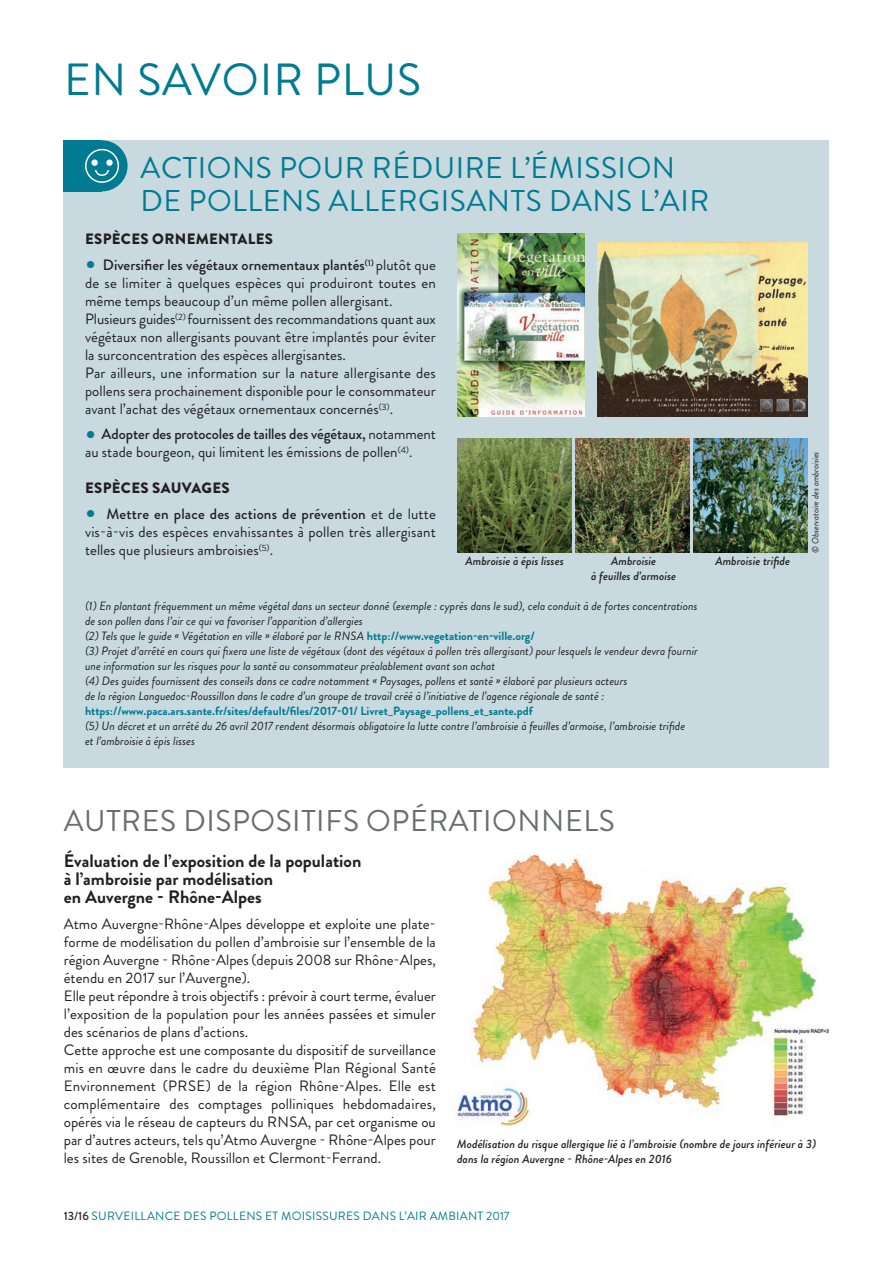
<style>
.page{position:relative;width:893px;height:1263px;background:#fff}
.page>*{position:absolute;margin:0;border:0;box-sizing:border-box;transform-origin:0 0}
.t1{font:45px "Brandon Grotesque";letter-spacing:.02em;color:#007b91}
.t2{font:30px/33px "Brandon Grotesque";letter-spacing:.02em;color:#007b91}
.t3{font:30px "Brandon Grotesque";letter-spacing:.02em;color:#6c6d70}
.t4{font:700 18px/18px "Brandon Grotesque";color:#231f20}
.t5{font:15px/18px "Brandon Grotesque";color:#231f20}
.t6{font:900 15px "Brandon Grotesque";letter-spacing:.02em;color:#231f20}
.t7{font:italic 12px/15px "Brandon Grotesque";color:#231f20}
.t8{font:italic 500 12px/15px "Brandon Grotesque";color:#231f20;text-align:center}
.t9{font:700 12px "Brandon Grotesque";color:#007b91}
.t10{font:12px "Brandon Grotesque";letter-spacing:.02em;color:#007b91}
.t11{font:italic 9px "Brandon Grotesque";color:#231f20}
.s1{font-weight:500;font-size:30px;color:#007b91}
.s2{font-weight:500}
.s3{font-weight:700;font-style:normal;color:#007b91}
.s4{font-weight:500;color:#231f20}
</style>
<div class="page">
<div style="left:64px;top:140px;width:765px;height:627px;background:#c8d9e0"></div>
<div style="left:64px;top:140px;width:38px;height:51px;background:#007b91"></div>
<div style="left:77px;top:140px;width:51px;height:51px;background:#007b91;border-radius:50%"></div>
<svg style="left:85px;top:149px;width:34px;height:34px"></svg>
<img style="left:457px;top:234px;width:128px;height:183px">
<img style="left:597px;top:242px;width:211px;height:175px">
<img style="left:457px;top:438px;width:115px;height:115px">
<img style="left:575px;top:438px;width:115px;height:115px">
<img style="left:693px;top:438px;width:115px;height:115px">
<img style="left:451px;top:855px;width:378px;height:271px">
<div style="left:600px;top:844px;width:212px;height:26px;background:#fff"></div>
<h1 class="t1" style="left:64px;top:63px;width:359px">EN SAVOIR PLUS</h1>
<h2 class="t2" style="left:141px;top:155px;width:570px">ACTIONS POUR RÉDUIRE L’ÉMISSION<br>DE POLLENS ALLERGISANTS DANS L’AIR</h2>
<p class="t6" style="left:85px;top:234px;width:189px">ESPÈCES ORNEMENTALES</p>
<p class="t5" style="left:85px;top:258px;width:352px"><span class="s1">•</span> <span class="s2">Diversifier les végétaux ornementaux plantés</span><sup>(1)</sup> plutôt que de se limiter à quelques espèces qui produiront toutes en même temps beaucoup d’un même pollen allergisant.<br>Plusieurs guides<sup>(2)</sup> fournissent des recommandations quant aux végétaux non allergisants pouvant être implantés pour éviter la surconcentration des espèces allergisantes.<br>Par ailleurs, une information sur la nature allergisante des pollens sera prochainement disponible pour le consommateur avant l’achat des végétaux ornementaux concernés<sup>(3)</sup>.</p>
<p class="t5" style="left:85px;top:427px;width:352px"><span class="s1">•</span> <span class="s2">Adopter des protocoles de tailles des végétaux,</span> notamment au stade bourgeon, qui limitent les émissions de pollen<sup>(4)</sup>.</p>
<p class="t6" style="left:85px;top:483px;width:146px">ESPÈCES SAUVAGES</p>
<p class="t5" style="left:85px;top:507px;width:352px;text-align:justify"><span class="s1">•</span> <span class="s2">Mettre en place des actions de prévention</span> et de lutte vis-à-vis des espèces envahissantes à pollen très allergisant telles que plusieurs ambroisies<sup>(5)</sup>.</p>
<p class="t8" style="left:465px;top:555px;width:100px">Ambroisie à épis lisses</p>
<p class="t8" style="left:591px;top:555px;width:87px">Ambroisie<br>à feuilles d’armoise</p>
<p class="t8" style="left:715px;top:555px;width:76px">Ambroisie trifide</p>
<p class="t7" style="left:85px;top:600px;width:614px">(1) En plantant fréquemment un même végétal dans un secteur donné (exemple : cyprès dans le sud), cela conduit à de fortes concentrations de son pollen dans l’air ce qui va favoriser l’apparition d’allergies<br>(2) Tels que le guide « Végétation en ville » élaboré par le RNSA <span class="s3">http://www.vegetation-en-ville.org/<br></span>(3) Projet d’arrêté en cours qui fixera une liste de végétaux (dont des végétaux à pollen très allergisant) pour lesquels le vendeur devra fournir une information sur les risques pour la santé au consommateur préalablement avant son achat<br>(4) Des guides fournissent des conseils dans ce cadre notamment « Paysages, pollens et santé » élaboré par plusieurs acteurs<br>de la région Languedoc-Roussillon dans le cadre d’un groupe de travail créé à l’initiative de l’agence régionale de santé :</p>
<p class="t9" style="left:85px;top:706px;width:449px">https://www.paca.ars.sante.fr/sites/default/files/2017-01/ Livret_Paysage_pollens_et_sante.pdf</p>
<p class="t7" style="left:85px;top:720px;width:602px">(5) Un décret et un arrêté du 26 avril 2017 rendent désormais obligatoire la lutte contre l’ambroisie à feuilles d’armoise, l’ambroisie trifide et l’ambroisie à épis lisses</p>
<h2 class="t3" style="left:64px;top:809px;width:552px">AUTRES DISPOSITIFS OPÉRATIONNELS</h2>
<p class="t11" style="left:812px;top:553px;width:103px;rotate:-90deg">© Observatoire des ambroisies</p>
<p class="t4" style="left:64px;top:854px;width:299px">Évaluation de l’exposition de la population à l’ambroisie par modélisation<br>en Auvergne - Rhône-Alpes</p>
<p class="t5" style="left:64px;top:917px;width:374px">Atmo Auvergne-Rhône-Alpes développe et exploite une plate&shy;forme de modélisation du pollen d’ambroisie sur l’ensemble de la région Auvergne - Rhône-Alpes (depuis 2008 sur Rhône-Alpes, étendu en 2017 sur l’Auvergne).<br>Elle peut répondre à trois objectifs : prévoir à court terme, évaluer l’exposition de la population pour les années passées et simuler des scénarios de plans d’actions.<br>Cette approche est une composante du dispositif de surveillance mis en œuvre dans le cadre du deuxième Plan Régional Santé Environnement (PRSE) de la région Rhône-Alpes. Elle est complémentaire des comptages polliniques hebdomadaires, opérés via le réseau de capteurs du RNSA, par cet organisme ou par d’autres acteurs, tels qu’Atmo Auvergne - Rhône-Alpes pour les sites de Grenoble, Roussillon et Clermont-Ferrand.</p>
<p class="t8" style="left:457px;top:1138px;width:360px;text-align:left">Modélisation du risque allergique lié à l’ambroisie (nombre de jours inférieur à 3) dans la région Auvergne - Rhône-Alpes en 2016</p>
<p class="t10" style="left:64px;top:1212px;width:447px"><span class="s4">13/16</span> SURVEILLANCE DES POLLENS ET MOISISSURES DANS L’AIR AMBIANT 2017</p>
</div>
